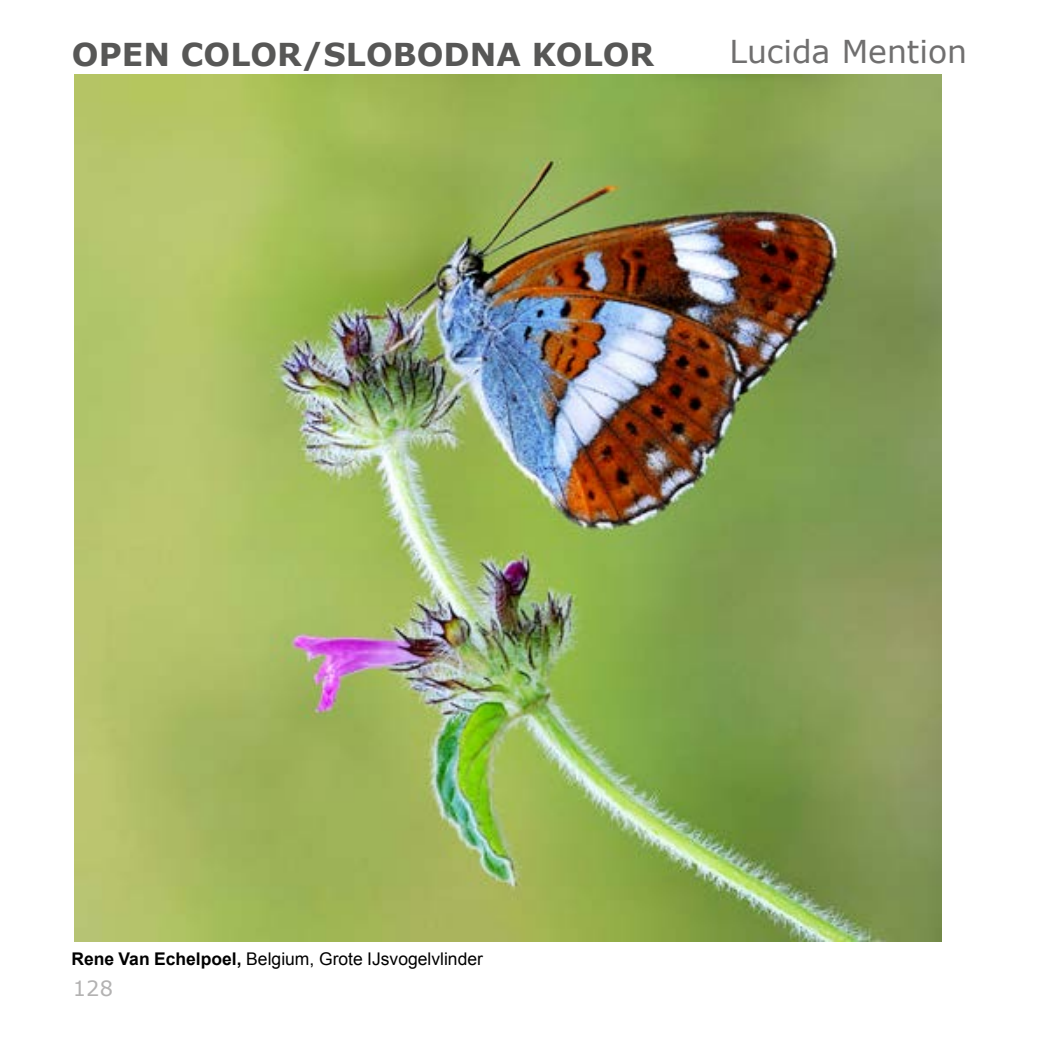
<style>
.page{position:relative;width:1042px;height:1042px;background:#fff}
.page>*{position:absolute;margin:0;border:0;box-sizing:border-box;transform-origin:0 0}
.t1{font:700 31.5px "Verdana";color:#575756}
.t2{font:31.5px "Verdana";color:#706f6f}
.t3{font:21px "Verdana";color:#b3b2b2}
.t4{font:17.5px "Arial";color:#000}
.s1{font-weight:700}
</style>
<div class="page">
<img style="left:74px;top:74px;width:868px;height:868px">
<h1 class="t1" style="left:72px;top:34px;width:584px">OPEN COLOR/SLOBODNA KOLOR</h1>
<h1 class="t2" style="left:729px;top:31px;width:239px">Lucida Mention</h1>
<p class="t4" style="left:71px;top:947px;width:413px"><span class="s1">Rene Van Echelpoel,</span> Belgium, Grote IJsvogelvlinder</p>
<p class="t3" style="left:73px;top:975px;width:42px">128</p>
</div>
